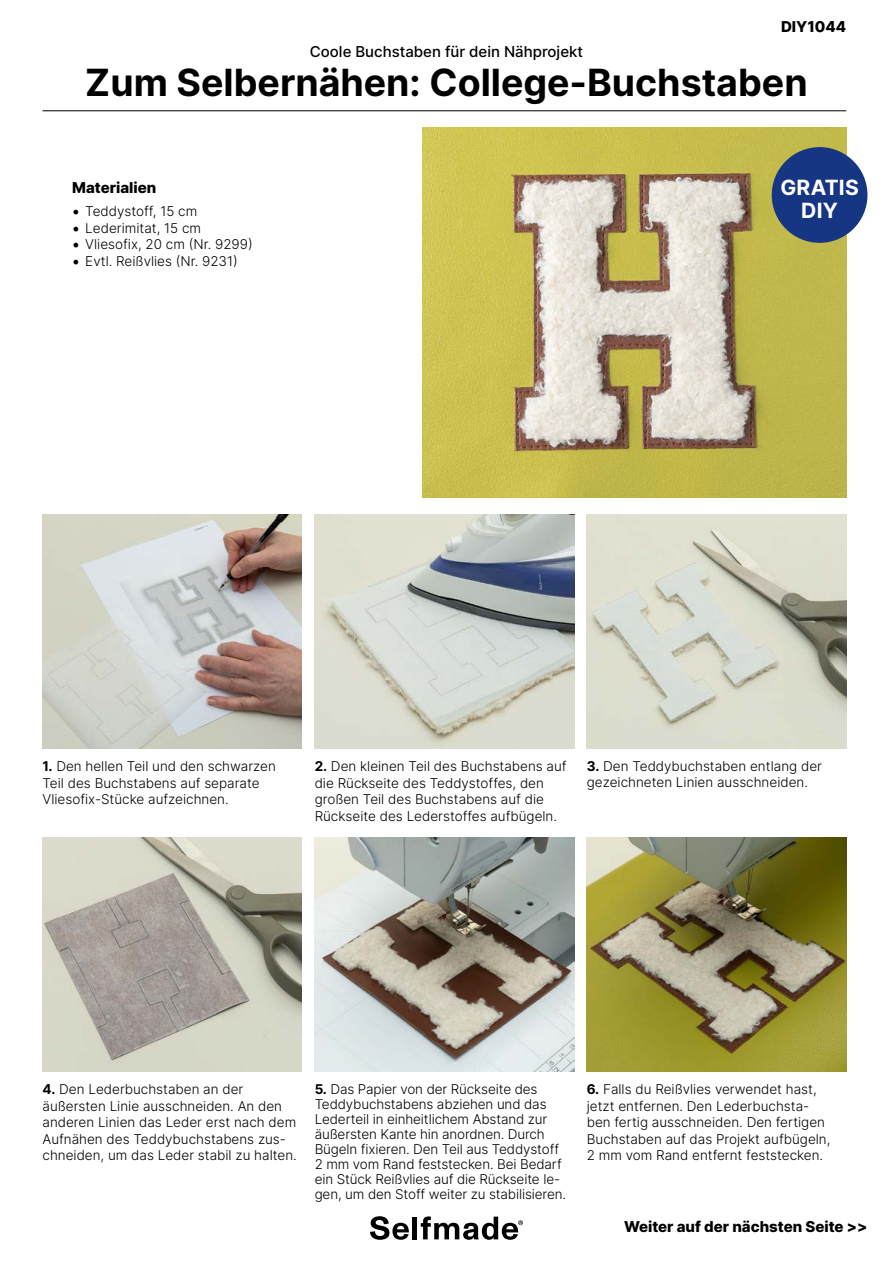
<style>
.page{position:relative;width:893px;height:1263px;background:#fff}
.page>*{position:absolute;margin:0;border:0;box-sizing:border-box;transform-origin:0 0}
.t1{font:700 37.5px "Inter";color:#000}
.t2{font:700 21px/22.5px "Inter";letter-spacing:.01em;color:#fff;text-align:center}
.t3{font:800 15px "Inter";color:#000}
.t4{font:500 15px "Inter";color:#000}
.t5{font:300 13.5px/16.5px "Inter";color:#000}
.s1{font-family:"Minion Pro";font-weight:400;font-size:18px}
.s2{font-weight:700}
</style>
<div class="page">
<img style="left:43px;top:514px;width:259px;height:234px">
<img style="left:43px;top:838px;width:259px;height:233px">
<img style="left:315px;top:514px;width:259px;height:234px">
<img style="left:315px;top:838px;width:259px;height:233px">
<img style="left:587px;top:514px;width:259px;height:234px">
<img style="left:587px;top:838px;width:259px;height:233px">
<svg style="left:370px;top:1216px;width:39px;height:24px"></svg>
<hr style="left:413px;top:1216px;width:4px;height:23px;background:#000">
<svg style="left:421px;top:1216px;width:102px;height:24px"></svg>
<img style="left:423px;top:128px;width:423px;height:369px">
<hr style="left:43px;top:111px;width:803px;height:1px;background:#000">
<div style="left:772px;top:147px;width:95px;height:96px;background:#163683;border-radius:50%"></div>
<p class="t4" style="left:310px;top:41px;width:275px">Coole Buchstaben für dein Nähprojekt</p>
<p class="t3" style="left:781px;top:15px;width:67px">DIY1044</p>
<h1 class="t1" style="left:85px;top:55px;width:724px">Zum Selbernähen: College-Buchstaben</h1>
<p class="t3" style="left:72px;top:177px;width:85px">Materialien</p>
<p class="t5" style="left:73px;top:203px;width:126px"><span class="s1">•</span> Teddystoff, 15 cm</p>
<p class="t5" style="left:73px;top:219px;width:130px"><span class="s1">•</span> Lederimitat, 15 cm</p>
<p class="t5" style="left:73px;top:236px;width:182px"><span class="s1">•</span> Vliesofix, 20 cm (Nr. 9299)</p>
<p class="t5" style="left:73px;top:252px;width:167px"><span class="s1">•</span> Evtl. Reißvlies (Nr. 9231)</p>
<h2 class="t2" style="left:780px;top:176px;width:80px">GRATIS<br>DIY</h2>
<p class="t5" style="left:43px;top:757px;width:235px"><span class="s2">1.</span> Den hellen Teil und den schwarzen<br>Teil des Buchstabens auf separate<br>Vliesofix-Stücke aufzeichnen.</p>
<p class="t5" style="left:315px;top:757px;width:253px"><span class="s2">2.</span> Den kleinen Teil des Buchstabens auf die Rückseite des Teddystoffes, den großen Teil des Buchstabens auf die Rückseite des Lederstoffes aufbügeln.</p>
<p class="t5" style="left:587px;top:757px;width:237px"><span class="s2">3.</span> Den Teddybuchstaben entlang der gezeichneten Linien ausschneiden.</p>
<p class="t5" style="left:43px;top:1081px;width:256px"><span class="s2">4.</span> Den Lederbuchstaben an der äußersten Linie ausschneiden. An den anderen Linien das Leder erst nach dem Aufnähen des Teddybuchstabens zus&shy;chneiden, um das Leder stabil zu halten.</p>
<p class="t5" style="left:315px;top:1081px;width:253px;line-height:15px"><span class="s2">5.</span> Das Papier von der Rückseite des Teddybuchstabens abziehen und das Lederteil in einheitlichem Abstand zur äußersten Kante hin anordnen. Durch Bügeln fixieren. Den Teil aus Teddystoff 2 mm vom Rand feststecken. Bei Bedarf ein Stück Reißvlies auf die Rückseite le&shy;gen, um den Stoff weiter zu stabilisieren.</p>
<p class="t5" style="left:587px;top:1081px;width:245px"><span class="s2">6.</span> Falls du Reißvlies verwendet hast, jetzt entfernen. Den Lederbuchsta&shy;ben fertig ausschneiden. Den fertigen Buchstaben auf das Projekt aufbügeln, 2 mm vom Rand entfernt feststecken.</p>
<p class="t3" style="left:624px;top:1215px;width:245px">Weiter auf der nächsten Seite &gt;&gt;</p>
</div>
